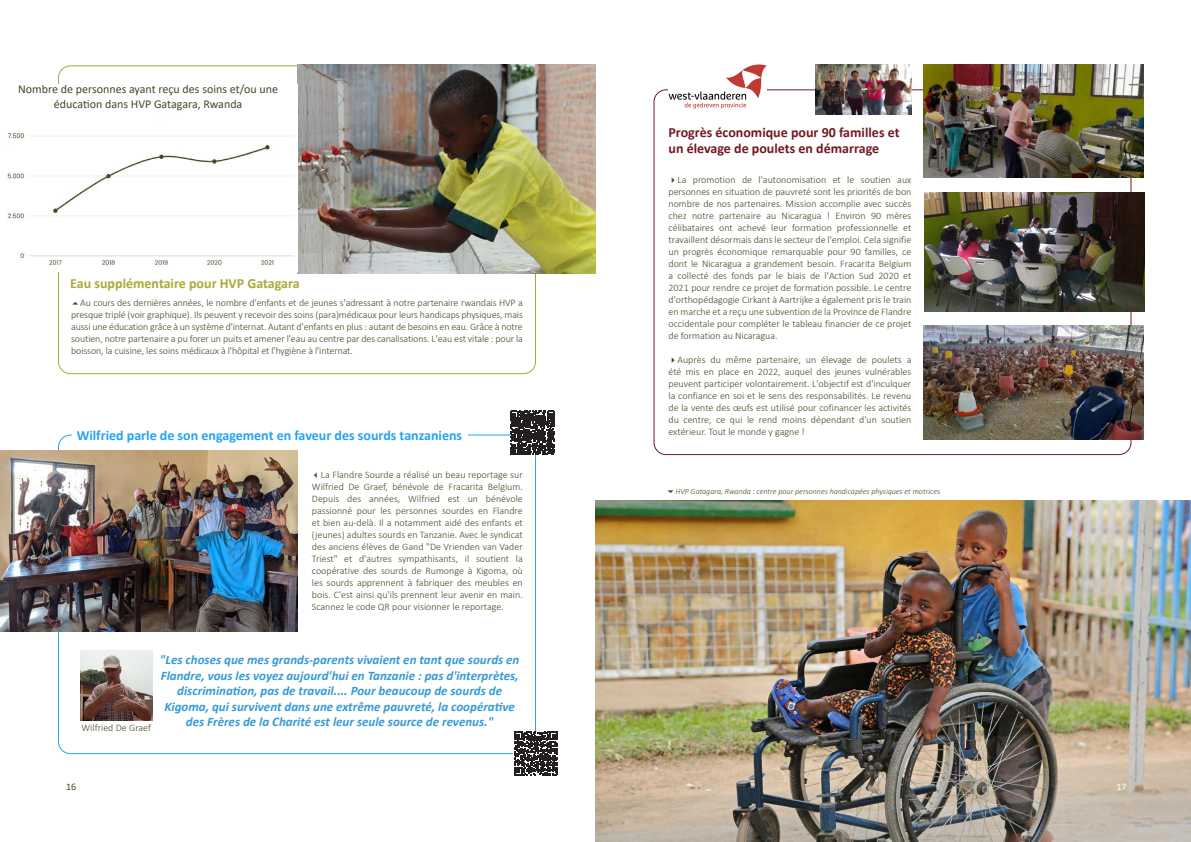
<style>
.page{position:relative;width:1191px;height:842px;background:#fff}
.page>*{position:absolute;margin:0;border:0;box-sizing:border-box;transform-origin:0 0}
.gewoon_tekst_wit_uitgevuld{font:700 14px/16.8px "Calibri";color:#731923}
.t1{font:700 14px "Calibri";color:#24a2f6}
.t2{font:700 14px "Calibri";color:#a9a939}
.t3{font:italic 700 13px/15.6px "Calibri";color:#379ad5;text-align:center}
.t4{font:12px/14.4px "Calibri";color:#454a26;text-align:center}
.t5{font:300 10px/12px "Calibri";color:#454926;text-align:justify}
.t6{font:300 10px/12px "Calibri";color:#454a26;text-align:justify}
.t7{font:10px "Calibri";color:#454a26}
.t8{font:10px "Calibri";color:#fff}
.t9{font:italic 300 8px "Calibri";color:#454a26}
.s1{color:#454a26}
</style>
<div class="page">
<img style="left:0;top:450px;width:298px;height:181px">
<img style="left:595px;top:500px;width:596px;height:342px">
<img style="left:298px;top:64px;width:297px;height:210px">
<img style="left:668px;top:65px;width:98px;height:44px">
<img style="left:7px;top:120px;width:287px;height:147px">
<svg style="left:511px;top:410px;width:44px;height:43px"></svg>
<svg style="left:510px;top:411px;width:44px;height:44px;background:#3f3c3d"></svg>
<img style="left:80px;top:651px;width:72px;height:70px">
<img style="left:923px;top:65px;width:220px;height:112px">
<img style="left:815px;top:65px;width:96px;height:49px">
<img style="left:924px;top:192px;width:220px;height:119px">
<img style="left:923px;top:325px;width:220px;height:114px">
<svg style="left:514px;top:731px;width:44px;height:44px"></svg>
<p class="t4" style="left:18px;top:82px;width:261px">Nombre de personnes ayant reçu des soins et/ou une éducation dans HVP Gatagara, Rwanda</p>
<p class="t2" style="left:70px;top:273px;width:231px">Eau supplémentaire pour HVP Gatagara</p>
<p class="t5" style="left:71px;top:296px;width:453px;text-indent:9px">Au cours des dernières années, le nombre d'enfants et de jeunes s'adressant à notre partenaire rwandais HVP a presque triplé (voir graphique). Ils peuvent y recevoir des soins (para)médicaux pour leurs handicaps physiques, mais aussi une éducation grâce à un système d'internat. Autant d'enfants en plus : autant de besoins en eau. Grâce à notre soutien, notre partenaire a pu forer un puits et amener l'eau au centre par des canalisations. L'eau est vitale : pour la boisson, la cuisine, les soins médicaux à l'hôpital et l'hygiène à l'internat.</p>
<p class="t1" style="left:77px;top:425px;width:387px">Wilfried parle de son engagement en faveur des sourds tanzaniens</p>
<p class="t6" style="left:312px;top:469px;width:212px">✓La Flandre Sourde a réalisé un beau reportage sur Wilfried De Graef, bénévole de Fracarita Belgium.<br>Depuis des années, Wilfried est un bénévole passionné pour les personnes sourdes en Flandre et bien au-delà. Il a notamment aidé des enfants et (jeunes) adultes sourds en Tanzanie. Avec le syndicat des anciens élèves de Gand "De Vrienden van Vader Triest" et d'autres sympathisants, il soutient la coopérative des sourds de Rumonge à Kigoma, où les sourds apprennent à fabriquer des meubles en bois. C'est ainsi qu'ils prennent leur avenir en main.<br>Scannez le code QR pour visionner le reportage.</p>
<p class="t6" style="left:81px;top:722px;width:71px">Wilfried De Graef</p>
<p class="t3" style="left:160px;top:651px;width:361px">"Les choses que mes grands-parents vivaient en tant que sourds en Flandre, vous les voyez aujourd'hui en Tanzanie : pas d'interprètes, discrimination, pas de travail.... Pour beaucoup de sourds de Kigoma, qui survivent dans une extrême pauvreté, la coopérative des Frères de la Charité est leur seule source de revenus."</p>
<p class="t7" style="left:66px;top:779px;width:12px">16</p>
<p class="gewoon_tekst_wit_uitgevuld" style="left:668px;top:123px;width:232px">Progrès économique pour 90 familles et un élevage de poulets en démarrage</p>
<p class="t5" style="left:668px;top:173px;width:244px"><span class="s1">✔</span>La promotion de l'autonomisation et le soutien aux personnes en situation de pauvreté sont les priorités de bon nombre de nos partenaires. Mission accomplie avec succès chez notre partenaire au Nicaragua ! Environ 90 mères célibataires ont achevé leur formation professionnelle et travaillent désormais dans le secteur de l'emploi. Cela signifie un progrès économique remarquable pour 90 familles, ce dont le Nicaragua a grandement besoin. Fracarita Belgium a collecté des fonds par le biais de l'Action Sud 2020 et 2021 pour rendre ce projet de formation possible. Le centre d'orthopédagogie Cirkant à Aartrijke a également pris le train en marche et a reçu une subvention de la Province de Flandre occidentale pour compléter le tableau financier de ce projet de formation au Nicaragua.</p>
<p class="t5" style="left:668px;top:353px;width:244px"><span class="s1">✔</span>Auprès du même partenaire, un élevage de poulets a été mis en place en 2022, auquel des jeunes vulnérables peuvent participer volontairement. L'objectif est d'inculquer la confiance en soi et le sens des responsabilités. Le revenu de la vente des œufs est utilisé pour cofinancer les activités du centre, ce qui le rend moins dépendant d'un soutien extérieur. Tout le monde y gagne !</p>
<p class="t9" style="left:675px;top:486px;width:266px">HVP Gatagara, Rwanda : centre pour personnes handicapées physiques et motrices</p>
<p class="t8" style="left:1116px;top:779px;width:12px">17</p>
</div>
